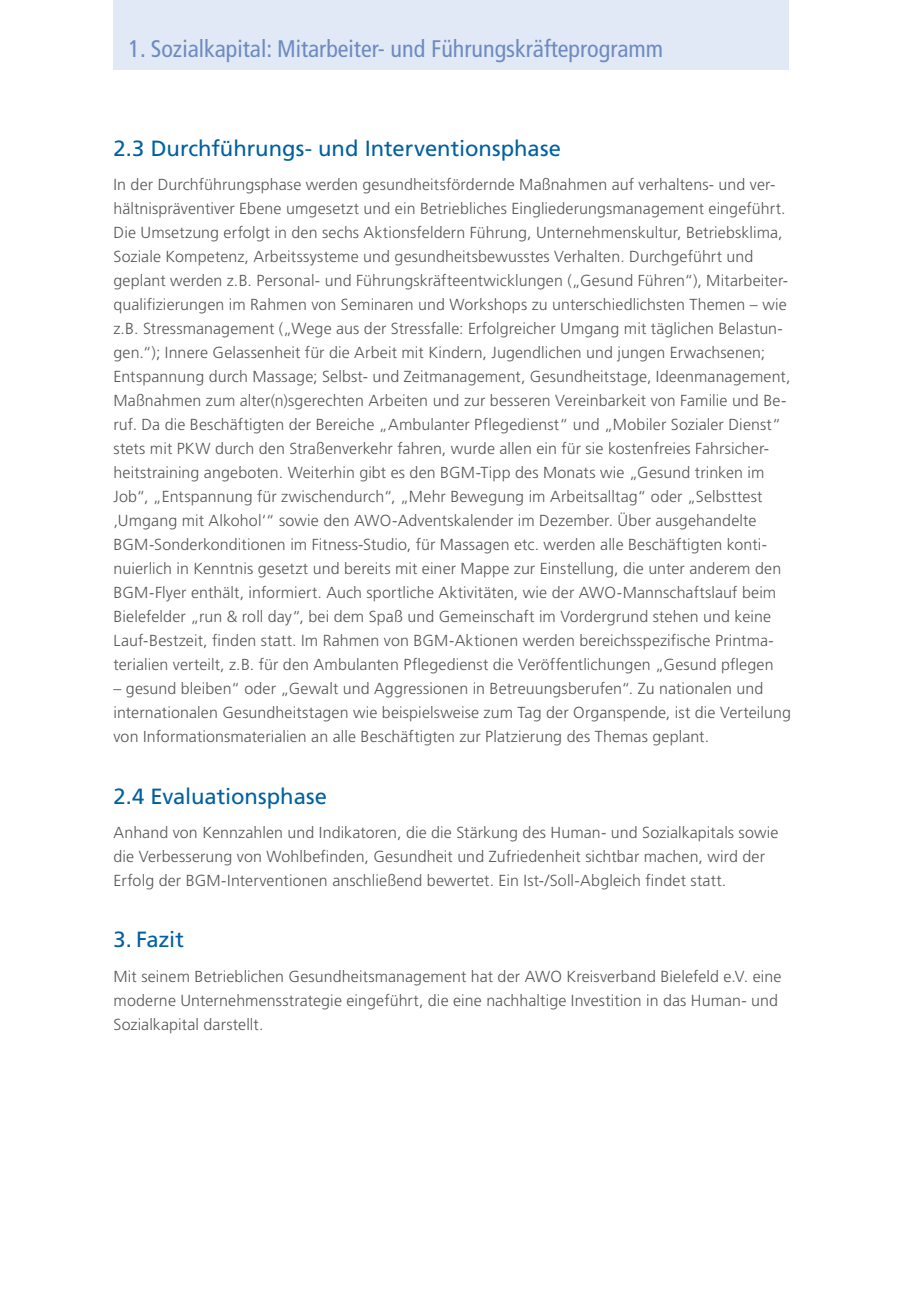
<style>
.page{position:relative;width:908px;height:1304px;background:#fff}
.page>*{position:absolute;margin:0;border:0;box-sizing:border-box;transform-origin:0 0}
.Kapitelübersicht_obe{font:condensed 24px "Frutiger LT";color:#6e8bbf}
.Überschrift{font:22px "Frutiger LT";color:#0160a1}
.fließtext{font:300 16px/24px "Frutiger LT";letter-spacing:.005em;color:#57585a}
</style>
<div class="page">
<div style="left:113px;top:0;width:675px;height:70px;background:#e1e9f6"></div>
<p class="Kapitelübersicht_obe" style="left:128px;top:35px;width:536px">1. Sozialkapital: Mitarbeiter- und Führungskräfteprogramm</p>
<p class="Überschrift" style="left:113px;top:135px;width:449px">2.3 Durchführungs- und Interventionsphase</p>
<p class="fließtext" style="left:113px;top:172px;width:678px">In der Durchführungsphase werden gesundheitsfördernde Maßnahmen auf verhaltens- und ver&shy;hältnispräventiver Ebene umgesetzt und ein Betriebliches Eingliederungsmanagement eingeführt.<br>Die Umsetzung erfolgt in den sechs Aktionsfeldern Führung, Unternehmenskultur, Betriebsklima, Soziale Kompetenz, Arbeitssysteme und gesundheitsbewusstes Verhalten. Durchgeführt und geplant werden z.B. Personal- und Führungskräfteentwicklungen („Gesund Führen“), Mitarbeiter&shy;qualifizierungen im Rahmen von Seminaren und Workshops zu unterschiedlichsten Themen – wie z.B. Stressmanagement („Wege aus der Stressfalle: Erfolgreicher Umgang mit täglichen Belastun&shy;gen.“); Innere Gelassenheit für die Arbeit mit Kindern, Jugendlichen und jungen Erwachsenen; Entspannung durch Massage; Selbst- und Zeitmanagement, Gesundheitstage, Ideenmanagement, Maßnahmen zum alter(n)sgerechten Arbeiten und zur besseren Vereinbarkeit von Familie und Be&shy;ruf. Da die Beschäftigten der Bereiche „Ambulanter Pflegedienst“ und „Mobiler Sozialer Dienst“ stets mit PKW durch den Straßenverkehr fahren, wurde allen ein für sie kostenfreies Fahrsicher&shy;heitstraining angeboten. Weiterhin gibt es den BGM-Tipp des Monats wie „Gesund trinken im Job“, „Entspannung für zwischendurch“, „Mehr Bewegung im Arbeitsalltag“ oder „Selbsttest ‚Umgang mit Alkohol‘“ sowie den AWO-Adventskalender im Dezember. Über ausgehandelte BGM-Sonderkonditionen im Fitness-Studio, für Massagen etc. werden alle Beschäftigten konti&shy;nuierlich in Kenntnis gesetzt und bereits mit einer Mappe zur Einstellung, die unter anderem den BGM-Flyer enthält, informiert. Auch sportliche Aktivitäten, wie der AWO-Mannschaftslauf beim Bielefelder „run &amp; roll day“, bei dem Spaß und Gemeinschaft im Vordergrund stehen und keine Lauf-Bestzeit, finden statt. Im Rahmen von BGM-Aktionen werden bereichsspezifische Printma&shy;terialien verteilt, z.B. für den Ambulanten Pflegedienst die Veröffentlichungen „Gesund pflegen</p>
<p class="fließtext" style="left:113px;top:676px;width:678px">– gesund bleiben“ oder „Gewalt und Aggressionen in Betreuungsberufen“. Zu nationalen und internationalen Gesundheitstagen wie beispielsweise zum Tag der Organspende, ist die Verteilung von Informationsmaterialien an alle Beschäftigten zur Platzierung des Themas geplant.</p>
<p class="Überschrift" style="left:113px;top:783px;width:215px">2.4 Evaluationsphase</p>
<p class="fließtext" style="left:113px;top:820px;width:666px">Anhand von Kennzahlen und Indikatoren, die die Stärkung des Human- und Sozialkapitals sowie die Verbesserung von Wohlbefinden, Gesundheit und Zufriedenheit sichtbar machen, wird der<br>Erfolg der BGM-Interventionen anschließend bewertet. Ein Ist-/Soll-Abgleich findet statt.</p>
<p class="Überschrift" style="left:113px;top:926px;width:72px">3. Fazit</p>
<p class="fließtext" style="left:113px;top:964px;width:669px">Mit seinem Betrieblichen Gesundheitsmanagement hat der AWO Kreisverband Bielefeld e.V. eine moderne Unternehmensstrategie eingeführt, die eine nachhaltige Investition in das Human- und<br>Sozialkapital darstellt.</p>
</div>
